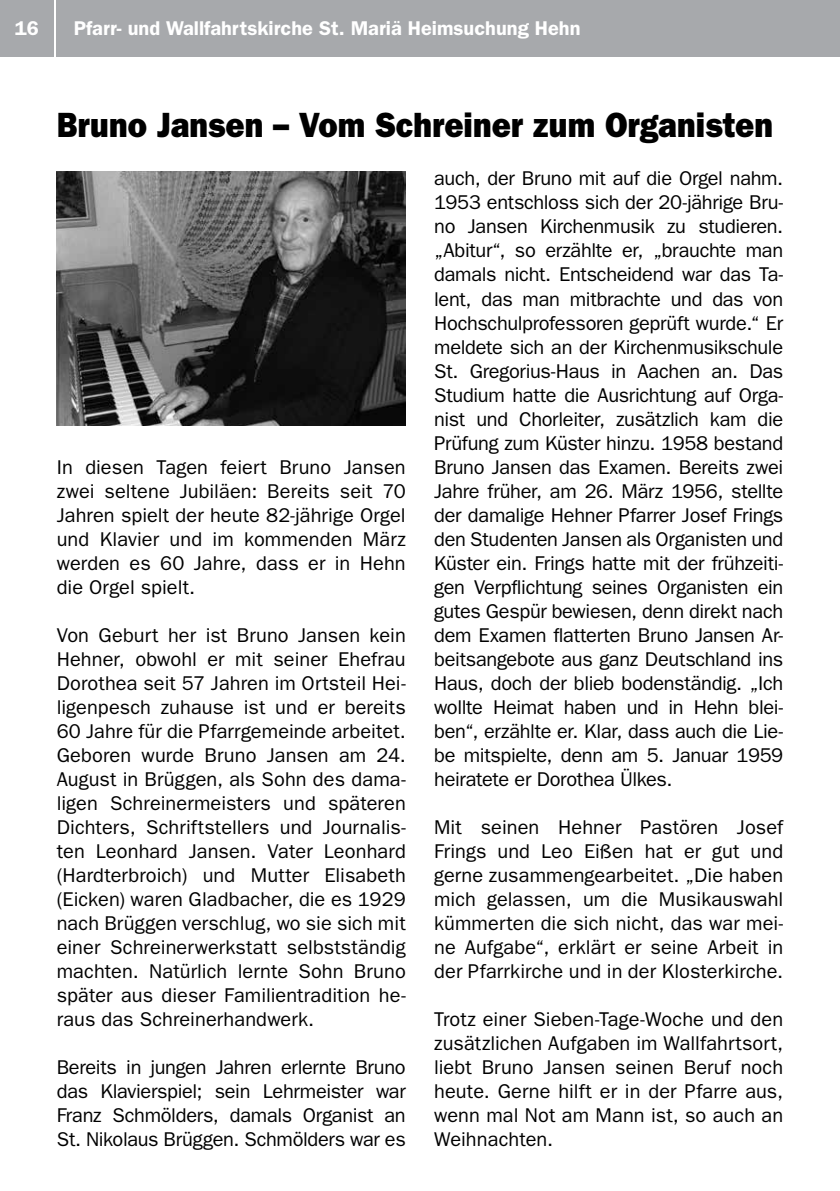
<style>
.page{position:relative;width:840px;height:1191px;background:#fff}
.page>*{position:absolute;margin:0;border:0;box-sizing:border-box;transform-origin:0 0}
.t1{font:800 35.2px "Franklin Gothic LT";color:#000;scale:.91 1}
.t2{font:20px/24px "Franklin Gothic LT";color:#000;text-align:justify}
.t3{font:600 20px "Franklin Gothic LT";color:#fff}
</style>
<div class="page">
<div style="left:0;top:0;width:54px;height:57px;background:#a7a9ac"></div>
<div style="left:57px;top:0;width:782px;height:57px;background:#a7a9ac"></div>
<img style="left:57px;top:172px;width:348px;height:253px">
<p class="t3" style="left:15px;top:17px;width:26px">16</p>
<p class="t3" style="left:74px;top:17px;width:508px">Pfarr- und Wallfahrtskirche St. Mariä Heimsuchung Hehn</p>
<h1 class="t1" style="left:57px;top:105px;width:788px">Bruno Jansen – Vom Schreiner zum Organisten</h1>
<p class="t2" style="left:57px;top:455px;width:350px">In diesen Tagen feiert Bruno Jansen zwei seltene Jubiläen: Bereits seit 70<br>Jahren spielt der heute 82-jährige Orgel und Klavier und im kommenden März werden es 60 Jahre, dass er in Hehn die Orgel spielt.</p>
<p class="t2" style="left:57px;top:623px;width:350px">Von Geburt her ist Bruno Jansen kein Hehner, obwohl er mit seiner Ehefrau Dorothea seit 57 Jahren im Ortsteil Hei&shy;ligenpesch zuhause ist und er bereits 60 Jahre für die Pfarrgemeinde arbeitet.<br>Geboren wurde Bruno Jansen am 24.<br>August in Brüggen, als Sohn des dama&shy;ligen Schreinermeisters und späteren Dichters, Schriftstellers und Journalis&shy;ten Leonhard Jansen. Vater Leonhard (Hardterbroich) und Mutter Elisabeth (Eicken) waren Gladbacher, die es 1929 nach Brüggen verschlug, wo sie sich mit einer Schreinerwerkstatt selbstständig machten. Natürlich lernte Sohn Bruno später aus dieser Familientradition he&shy;raus das Schreinerhandwerk.</p>
<p class="t2" style="left:57px;top:1055px;width:350px">Bereits in jungen Jahren erlernte Bruno das Klavierspiel; sein Lehrmeister war Franz Schmölders, damals Organist an St. Nikolaus Brüggen. Schmölders war es</p>
<p class="t2" style="left:434px;top:167px;width:350px">auch, der Bruno mit auf die Orgel nahm.<br>1953 entschloss sich der 20-jährige Bru&shy;no Jansen Kirchenmusik zu studieren. „Abitur“, so erzählte er, „brauchte man damals nicht. Entscheidend war das Ta&shy;lent, das man mitbrachte und das von Hochschulprofessoren geprüft wurde.“ Er meldete sich an der Kirchenmusikschule St. Gregorius-Haus in Aachen an. Das Studium hatte die Ausrichtung auf Orga&shy;nist und Chorleiter, zusätzlich kam die Prüfung zum Küster hinzu. 1958 bestand Bruno Jansen das Examen. Bereits zwei Jahre früher, am 26. März 1956, stellte der damalige Hehner Pfarrer Josef Frings den Studenten Jansen als Organisten und Küster ein. Frings hatte mit der frühzeiti&shy;gen Verpflichtung seines Organisten ein gutes Gespür bewiesen, denn direkt nach dem Examen flatterten Bruno Jansen Ar&shy;beitsangebote aus ganz Deutschland ins Haus, doch der blieb bodenständig. „Ich wollte Heimat haben und in Hehn blei&shy;ben“, erzählte er. Klar, dass auch die Lie&shy;be mitspielte, denn am 5. Januar 1959 heiratete er Dorothea Ülkes.</p>
<p class="t2" style="left:434px;top:815px;width:350px">Mit seinen Hehner Pastören Josef Frings und Leo Eißen hat er gut und gerne zusammengearbeitet. „Die haben mich gelassen, um die Musikauswahl kümmerten die sich nicht, das war mei&shy;ne Aufgabe“, erklärt er seine Arbeit in der Pfarrkirche und in der Klosterkirche.</p>
<p class="t2" style="left:434px;top:1007px;width:350px">Trotz einer Sieben-Tage-Woche und den zusätzlichen Aufgaben im Wallfahrtsort, liebt Bruno Jansen seinen Beruf noch heute. Gerne hilft er in der Pfarre aus, wenn mal Not am Mann ist, so auch an Weihnachten.</p>
</div>
